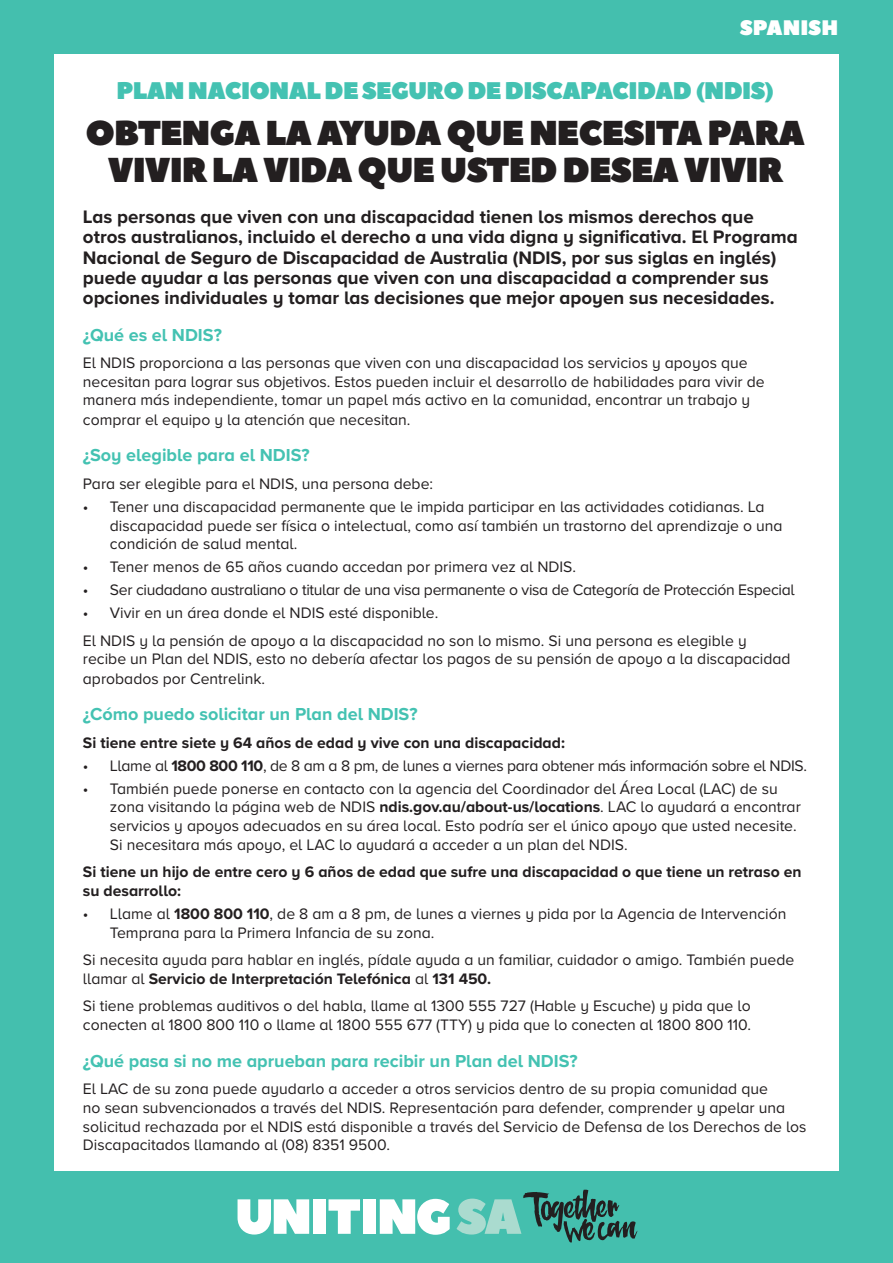
<style>
.page{position:relative;width:893px;height:1263px;background:#44bfae}
.page>*{position:absolute;margin:0;border:0;box-sizing:border-box;transform-origin:0 0}
.t1{font:34.5px/37.5px "Peace Sans";letter-spacing:-.03em;color:#231f20;text-align:center}
.t2{font:24px "Peace Sans";letter-spacing:-.03em;color:#44c2b2}
.t3{font:21px "Peace Sans";color:#fff}
.t4{font:700 18.75px/20.2px "Proxima Nova A";color:#231f20}
.t5{font:700 18px "Proxima Nova A";color:#44c2b2}
.t6{font:15.75px/18.8px "Proxima Nova A";color:#231f20}
.t7{font:15.75px "Proxima Nova A";letter-spacing:-.02em;color:#231f20}
.t8{font:700 15.75px/18.8px "Proxima Nova A";color:#231f20}
.s1{font-weight:700}
</style>
<div class="page">
<div style="left:54px;top:54px;width:785px;height:1155px;background:#fff"></div>
<div style="left:0;top:1171px;width:893px;height:92px;background:#44bfae"></div>
<svg style="left:238px;top:1199px;width:71px;height:35px"></svg>
<div style="left:313px;top:1199px;width:13px;height:35px;background:#fff"></div>
<svg style="left:328px;top:1199px;width:32px;height:35px"></svg>
<div style="left:363px;top:1199px;width:13px;height:35px;background:#fff"></div>
<svg style="left:380px;top:1199px;width:70px;height:36px"></svg>
<svg style="left:457px;top:1189px;width:180px;height:54px"></svg>
<p class="t3" style="left:740px;top:14px;width:100px">SPANISH</p>
<p class="t2" style="left:116px;top:74px;width:659px">PLAN NACIONAL DE SEGURO DE DISCAPACIDAD (NDIS)</p>
<p class="t1" style="left:86px;top:115px;width:721px">OBTENGA LA AYUDA QUE NECESITA PARA<br>VIVIR LA VIDA QUE USTED DESEA VIVIR</p>
<p class="t4" style="left:83px;top:206px;width:716px">Las personas que viven con una discapacidad tienen los mismos derechos que otros australianos, incluido el derecho a una vida digna y significativa. El Programa Nacional de Seguro de Discapacidad de Australia (NDIS, por sus siglas en inglés) puede ayudar a las personas que viven con una discapacidad a comprender sus opciones individuales y tomar las decisiones que mejor apoyen sus necesidades.</p>
<p class="t5" style="left:83px;top:321px;width:140px">¿Qué es el NDIS?</p>
<p class="t6" style="left:83px;top:352px;width:683px">El NDIS proporciona a las personas que viven con una discapacidad los servicios y apoyos que necesitan para lograr sus objetivos. Estos pueden incluir el desarrollo de habilidades para vivir de manera más independiente, tomar un papel más activo en la comunidad, encontrar un trabajo y comprar el equipo y la atención que necesitan.</p>
<p class="t5" style="left:83px;top:442px;width:228px">¿Soy elegible para el NDIS?</p>
<p class="t6" style="left:83px;top:473px;width:352px">Para ser elegible para el NDIS, una persona debe:</p>
<p class="t6" style="left:110px;top:496px;width:674px;text-indent:-27px">• Tener una discapacidad permanente que le impida participar en las actividades cotidianas. La discapacidad puede ser física o intelectual, como así también un trastorno del aprendizaje o una condición de salud mental.</p>
<p class="t6" style="left:83px;top:557px;width:495px">• Tener menos de 65 años cuando accedan por primera vez al NDIS.</p>
<p class="t7" style="left:83px;top:578px;width:713px">• Ser ciudadano australiano o titular de una visa permanente o visa de Categoría de Protección Especial</p>
<p class="t6" style="left:83px;top:603px;width:357px">• Vivir en un área donde el NDIS esté disponible.</p>
<p class="t6" style="left:83px;top:630px;width:709px;line-height:19.2px">El NDIS y la pensión de apoyo a la discapacidad no son lo mismo. Si una persona es elegible y recibe un Plan del NDIS, esto no debería afectar los pagos de su pensión de apoyo a la discapacidad aprobados por Centrelink.</p>
<p class="t5" style="left:83px;top:701px;width:336px">¿Cómo puedo solicitar un Plan del NDIS?</p>
<p class="t8" style="left:83px;top:732px;width:484px">Si tiene entre siete y 64 años de edad y vive con una discapacidad:</p>
<p class="t7" style="left:83px;top:753px;width:726px">• Llame al <span class="s1">1800 800 110</span>, de 8 am a 8 pm, de lunes a viernes para obtener más información sobre el NDIS.</p>
<p class="t6" style="left:110px;top:778px;width:692px;text-indent:-27px">• También puede ponerse en contacto con la agencia del Coordinador del Área Local (LAC) de su zona visitando la página web de NDIS <span class="s1">ndis.gov.au/about-us/locations</span>. LAC lo ayudará a encontrar servicios y apoyos adecuados en su área local. Esto podría ser el único apoyo que usted necesite.<br>Si necesitara más apoyo, el LAC lo ayudará a acceder a un plan del NDIS.</p>
<p class="t8" style="left:83px;top:862px;width:720px">Si tiene un hijo de entre cero y 6 años de edad que sufre una discapacidad o que tiene un retraso en su desarrollo:</p>
<p class="t6" style="left:110px;top:903px;width:678px;text-indent:-27px">• Llame al <span class="s1">1800 800 110</span>, de 8 am a 8 pm, de lunes a viernes y pida por la Agencia de Intervención<br>Temprana para la Primera Infancia de su zona.</p>
<p class="t6" style="left:83px;top:949px;width:713px">Si necesita ayuda para hablar en inglés, pídale ayuda a un familiar, cuidador o amigo. También puede llamar al <span class="s1">Servicio de Interpretación Telefónica</span> al <span class="s1">131 450.</span></p>
<p class="t6" style="left:83px;top:995px;width:670px;line-height:19.5px">Si tiene problemas auditivos o del habla, llame al 1300 555 727 (Hable y Escuche) y pida que lo conecten al 1800 800 110 o llame al 1800 555 677 (TTY) y pida que lo conecten al 1800 800 110.</p>
<p class="t5" style="left:83px;top:1047px;width:496px">¿Qué pasa si no me aprueban para recibir un Plan del NDIS?</p>
<p class="t6" style="left:83px;top:1079px;width:725px">El LAC de su zona puede ayudarlo a acceder a otros servicios dentro de su propia comunidad que<br>no sean subvencionados a través del NDIS. Representación para defender, comprender y apelar una solicitud rechazada por el NDIS está disponible a través del Servicio de Defensa de los Derechos de los Discapacitados llamando al (08) 8351 9500.</p>
</div>
